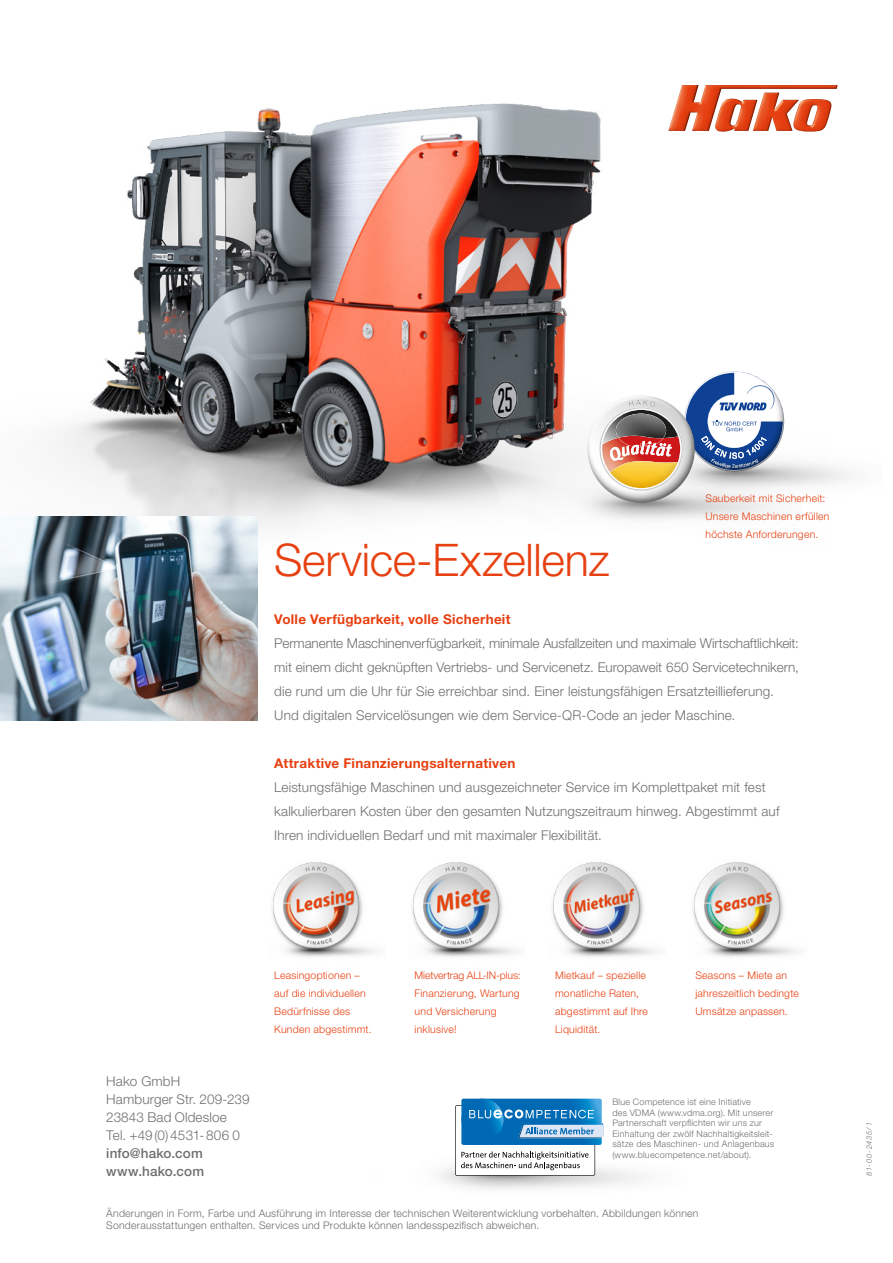
<style>
.page{position:relative;width:893px;height:1263px;background:#fff}
.page>*{position:absolute;margin:0;border:0;box-sizing:border-box;transform-origin:0 0}
.t1{font:300 45px "Helvetica Neue LT Std";letter-spacing:-.005em;color:#e74011}
.t2{font:300 13.5px/24px "Helvetica Neue LT Std";letter-spacing:.01em;color:#706f6f}
.t3{font:700 13.5px "Helvetica Neue LT Std";letter-spacing:.02em;color:#e74011}
.t4{font:500 13.5px/18px "Helvetica Neue LT Std";letter-spacing:.01em;color:#706f6f}
.t5{font:300 10.5px/18px "Helvetica Neue LT Std";letter-spacing:.02em;color:#e74011}
.t6{font:300 10.5px/12px "Helvetica Neue LT Std";letter-spacing:.02em;color:#706f6f}
.t7{font:300 9px/10.5px "Helvetica Neue LT Std";letter-spacing:.025em;color:#706f6f}
.t8{font:italic 300 7.5px "Helvetica Neue LT Std";letter-spacing:.11em;color:#706f6f}
</style>
<div class="page">
<img style="left:105px;top:103px;width:496px;height:256px">
<img style="left:0;top:359px;width:581px;height:362px">
<img style="left:0;top:516px;width:257px;height:204px">
<svg style="left:455px;top:1099px;width:148px;height:77px"></svg>
<img style="left:529px;top:476px;width:271px;height:60px">
<img style="left:272px;top:862px;width:91px;height:78px">
<img style="left:412px;top:862px;width:91px;height:78px">
<img style="left:693px;top:862px;width:91px;height:78px">
<img style="left:552px;top:862px;width:92px;height:78px">
<div style="left:683px;top:371px;width:102px;height:102px;background:#000;opacity:.44"></div>
<div style="left:581px;top:391px;width:120px;height:120px;background:#000;opacity:.44"></div>
<img style="left:285px;top:940px;width:91px;height:17px">
<img style="left:425px;top:940px;width:92px;height:17px">
<img style="left:706px;top:940px;width:92px;height:17px">
<img style="left:565px;top:940px;width:92px;height:17px">
<img style="left:668px;top:85px;width:170px;height:47px">
<p class="t5" style="left:705px;top:489px;width:126px">Sauberkeit mit Sicherheit:<br>Unsere Maschinen erfüllen höchste Anforderungen.</p>
<h1 class="t1" style="left:274px;top:532px;width:337px">Service-Exzellenz</h1>
<p class="t3" style="left:274px;top:611px;width:238px">Volle Verfügbarkeit, volle Sicherheit</p>
<p class="t2" style="left:274px;top:631px;width:526px">Permanente Maschinenverfügbarkeit, minimale Ausfallzeiten und maximale Wirtschaftlichkeit: mit einem dicht geknüpften Vertriebs- und Servicenetz. Europaweit 650 Servicetechnikern, die rund um die Uhr für Sie erreichbar sind. Einer leistungsfähigen Ersatzteillieferung.<br>Und digitalen Servicelösungen wie dem Service-QR-Code an jeder Maschine.</p>
<p class="t3" style="left:274px;top:755px;width:243px">Attraktive Finanzierungsalternativen</p>
<p class="t2" style="left:274px;top:775px;width:507px">Leistungsfähige Maschinen und ausgezeichneter Service im Komplettpaket mit fest kalkulierbaren Kosten über den gesamten Nutzungszeitraum hinweg. Abgestimmt auf<br>Ihren individuellen Bedarf und mit maximaler Flexibilität.</p>
<p class="t5" style="left:274px;top:966px;width:99px">Leasingoptionen – auf die individuellen<br>Bedürfnisse des<br>Kunden abgestimmt.</p>
<p class="t5" style="left:415px;top:966px;width:107px">Mietvertrag ALL-IN-plus:<br>Finanzierung, Wartung und Versicherung inklusive!</p>
<p class="t5" style="left:555px;top:966px;width:94px">Mietkauf – spezielle monatliche Raten, abgestimmt auf Ihre<br>Liquidität.</p>
<p class="t5" style="left:695px;top:966px;width:105px">Seasons – Miete an jahreszeitlich bedingte<br>Umsätze anpassen.</p>
<p class="t2" style="left:106px;top:1072px;width:145px;line-height:18px">Hako GmbH<br>Hamburger Str. 209-239<br>23843 Bad Oldesloe<br>Tel. +49(0)4531-806 0</p>
<p class="t4" style="left:106px;top:1144px;width:99px">info@hako.com www.hako.com</p>
<p class="t6" style="left:106px;top:1207px;width:594px">Änderungen in Form, Farbe und Ausführung im Interesse der technischen Weiterentwicklung vorbehalten. Abbildungen können<br>Sonderausstattungen enthalten. Services und Produkte können landesspezifisch abweichen.</p>
<p class="t7" style="left:612px;top:1097px;width:163px">Blue Competence ist eine Initiative<br>des VDMA (www.vdma.org). Mit unserer Partnerschaft verpflichten wir uns zur Einhaltung der zwölf Nachhaltigkeitsleit&shy;sätze des Maschinen- und Anlagenbaus (www.bluecompetence.net/about).</p>
<p class="t8" style="left:865px;top:1176px;width:55px;rotate:-90deg">81-00-2435/1</p>
</div>
